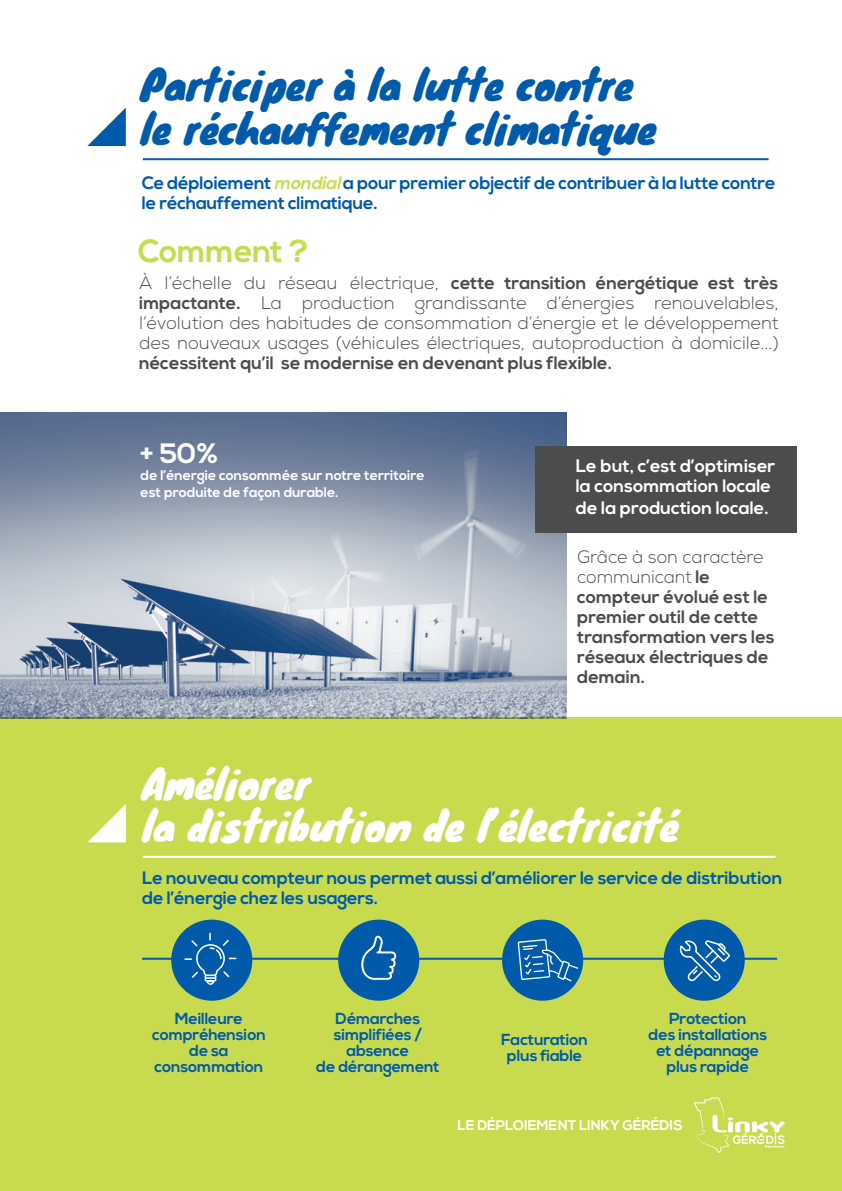
<style>
.page{position:relative;width:842px;height:1191px;background:#fff}
.page>*{position:absolute;margin:0;border:0;box-sizing:border-box;transform-origin:0 0}
.t1{font:40px/44px "Knewave";color:#015aaa}
.t2{font:40px/42px "Knewave";color:#fff}
.t3{font:700 32px "Nexa";letter-spacing:-.01em;color:#c8db4f}
.t4{font:700 28px "Nexa";color:#fff}
.t5{font:300 18px/20px "Nexa";color:#4b4c4d;text-align:justify}
.t6{font:700 18px/20px "Nexa";letter-spacing:-.01em;color:#015aaa}
.t7{font:700 18px/20px "Nexa";color:#4b4c4d}
.t8{font:700 18px/20.8px "Nexa";color:#fff}
.t9{font:700 16px/16px "Nexa";letter-spacing:-.01em;color:#015aaa;text-align:center}
.t10{font:700 14px/16.8px "Nexa";color:#fff}
.s1{font-style:italic;color:#c8db4f}
.s2{font-weight:700}
.s3{font-weight:300}
</style>
<div class="page">
<img style="left:0;top:413px;width:566px;height:305px">
<div style="left:536px;top:446px;width:261px;height:86px;background:#4b4c4d"></div>
<div style="left:1px;top:717px;width:841px;height:474px;background:#c8db4f"></div>
<svg style="left:694px;top:1097px;width:91px;height:56px"></svg>
<hr style="left:142px;top:957px;width:635px;height:2px;background:#015aaa">
<hr style="left:143px;top:158px;width:625px;height:2px;background:#015aaa">
<hr style="left:143px;top:855px;width:633px;height:2px;background:#fff">
<div style="left:171px;top:919px;width:81px;height:81px;background:#015aaa;border-radius:50%"></div>
<svg style="left:184px;top:932px;width:52px;height:52px"></svg>
<div style="left:338px;top:919px;width:81px;height:81px;background:#015aaa;border-radius:50%"></div>
<svg style="left:361px;top:935px;width:36px;height:45px"></svg>
<div style="left:502px;top:919px;width:81px;height:81px;background:#015aaa;border-radius:50%"></div>
<svg style="left:517px;top:931px;width:62px;height:66px"></svg>
<div style="left:664px;top:919px;width:81px;height:81px;background:#015aaa;border-radius:50%"></div>
<svg style="left:680px;top:940px;width:50px;height:42px"></svg>
<svg style="left:87px;top:108px;width:39px;height:38px"></svg>
<svg style="left:88px;top:804px;width:38px;height:38px"></svg>
<p class="t1" style="left:141px;top:62px;width:518px">Participer à la lutte contre le réchauffement climatique</p>
<p class="t6" style="left:142px;top:174px;width:635px">Ce déploiement <span class="s1">mondial</span>a pour premier objectif de contribuer à la lutte contre le réchauffement climatique.</p>
<p class="t3" style="left:138px;top:233px;width:172px">Comment ?</p>
<p class="t5" style="left:139px;top:273px;width:641px">À l’échelle du réseau électrique, <span class="s2">cette transition énergétique est très impactante.</span> La production grandissante d’énergies renouvelables, l’évolution des habitudes de consommation d’énergie et le développement des nouveaux usages (véhicules électriques, autoproduction à domicile...) <span class="s2">nécessitent qu’il se modernise en devenant plus flexible.</span></p>
<p class="t4" style="left:141px;top:437px;width:79px">+ 50%</p>
<p class="t10" style="left:141px;top:467px;width:285px">de l’énergie consommée sur notre territoire est produite de façon durable.</p>
<p class="t8" style="left:576px;top:456px;width:201px">Le but, c’est d’optimiser la consommation locale de la production locale.</p>
<p class="t7" style="left:577px;top:547px;width:199px"><span class="s3">Grâce à son caractère communicant</span> le compteur évolué est le premier outil de cette transformation vers les réseaux électriques de demain.</p>
<p class="t2" style="left:142px;top:761px;width:538px">Améliorer<br>la distribution de l’électricité</p>
<p class="t6" style="left:142px;top:868px;width:642px">Le nouveau compteur nous permet aussi d’améliorer le service de distribution de l’énergie chez les usagers.</p>
<p class="t9" style="left:152px;top:1011px;width:115px">Meilleure compréhension de sa consommation</p>
<p class="t9" style="left:336px;top:1011px;width:86px">Démarches</p>
<p class="t9" style="left:334px;top:1027px;width:90px">simplifiées /</p>
<p class="t9" style="left:316px;top:1043px;width:125px">absence<br>de dérangement</p>
<p class="t9" style="left:501px;top:1031px;width:88px">Facturation plus fiable</p>
<p class="t9" style="left:649px;top:1011px;width:120px">Protection<br>des installations et dépannage plus rapide</p>
<p class="t10" style="left:458px;top:1117px;width:227px">LE DÉPLOIEMENT LINKY GÉRÉDIS</p>
</div>
